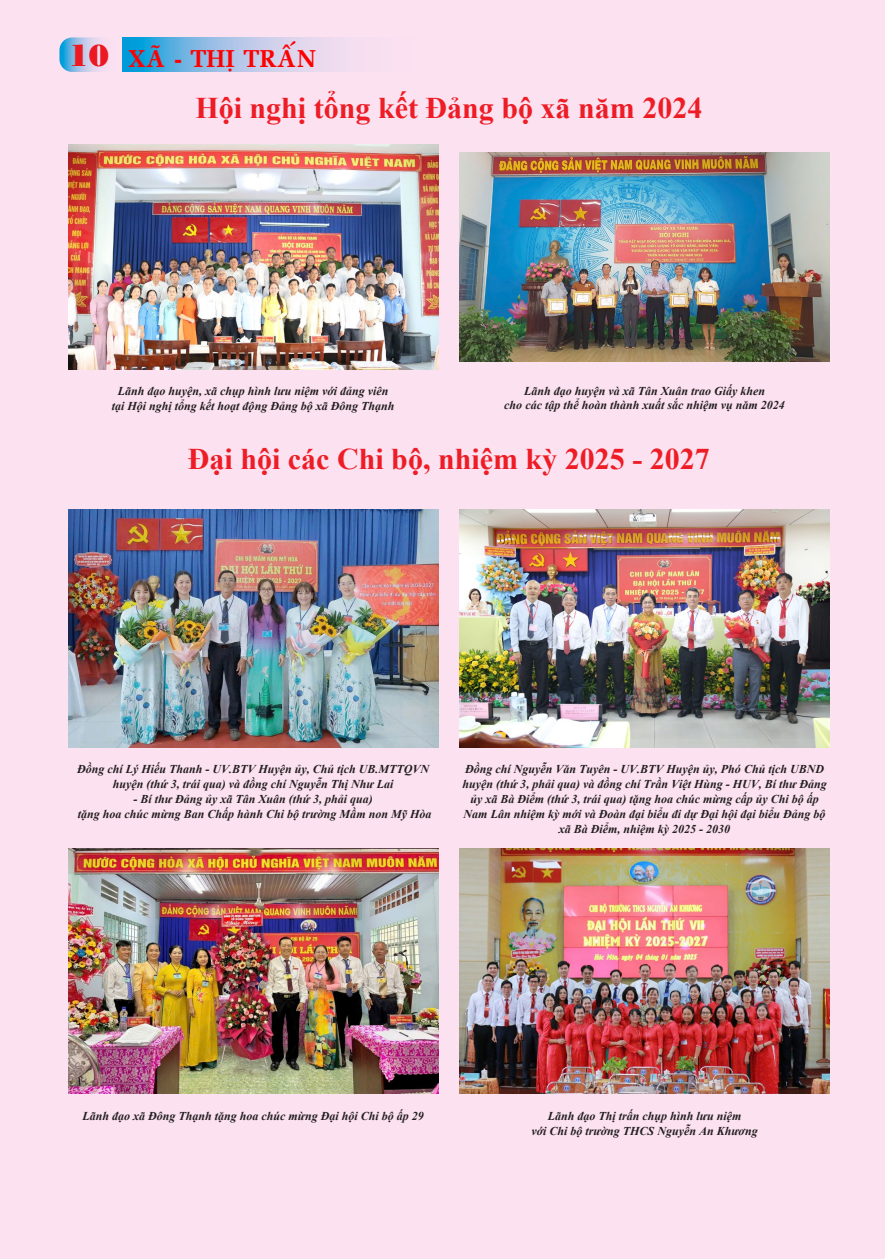
<style>
.page{position:relative;width:885px;height:1259px;background:#fff}
.page>*{position:absolute;margin:0;border:0;box-sizing:border-box;transform-origin:0 0}
.t1{font:700 30px "Times New Roman";color:#ee1d25}
.t2{font:24px "VNI Meli Bold";color:#f00}
.t3{font:italic 700 12px/15px "Times New Roman";color:#231f20;text-align:center}
.s1{font-family:"VNI Bodon Poster";font-size:30px;color:#ee1d23}
</style>
<div class="page">
<div style="left:0;top:0;width:884px;height:1259px;background:#fce1f1"></div>
<img style="left:68px;top:144px;width:370px;height:226px">
<img style="left:459px;top:153px;width:370px;height:208px">
<img style="left:68px;top:509px;width:370px;height:238px">
<img style="left:68px;top:848px;width:370px;height:245px">
<img style="left:459px;top:848px;width:370px;height:245px">
<svg style="left:122px;top:37px;width:223px;height:35px"></svg>
<svg style="left:59px;top:37px;width:60px;height:35px"></svg>
<img style="left:459px;top:509px;width:370px;height:238px">
<p class="t2" style="left:69px;top:40px;width:248px"><span class="s1">10</span> XAÕ- THÒ TRAÁN</p>
<p class="t1" style="left:195px;top:86px;width:508px">Hội nghị tổng kết Đảng bộ xã năm 2024</p>
<p class="t3" style="left:118px;top:383px;width:272px">Lãnh đạo huyện, xã chụp hình lưu niệm với đảng viên</p>
<p class="t3" style="left:112px;top:398px;width:284px">tại Hội nghị tổng kết hoạt động Đảng bộ xã Đông Thạnh</p>
<p class="t3" style="left:524px;top:383px;width:243px">Lãnh đạo huyện và xã Tân Xuân trao Giấy khen</p>
<p class="t3" style="left:504px;top:397px;width:282px">cho các tập thể hoàn thành xuất sắc nhiệm vụ năm 2024</p>
<p class="t1" style="left:188px;top:438px;width:523px">Đại hội các Chi bộ, nhiệm kỳ 2025 - 2027</p>
<p class="t3" style="left:77px;top:761px;width:354px">Đồng chí Lý Hiếu Thanh - UV.BTV Huyện ủy, Chủ tịch UB.MTTQVN huyện (thứ 3, trái qua) và đồng chí Nguyễn Thị Như Lai</p>
<p class="t3" style="left:133px;top:791px;width:241px">- Bí thư Đảng ủy xã Tân Xuân (thứ 3, phải qua)</p>
<p class="t3" style="left:78px;top:806px;width:355px">tặng hoa chúc mừng Ban Chấp hành Chi bộ trường Mầm non Mỹ Hòa</p>
<p class="t3" style="left:462px;top:761px;width:366px">Đồng chí Nguyễn Văn Tuyên - UV.BTV Huyện ủy, Phó Chủ tịch UBND huyện (thứ 3, phải qua) và đồng chí Trần Việt Hùng - HUV, Bí thư Đảng ủy xã Bà Điểm (thứ 3, trái qua) tặng hoa chúc mừng cấp ủy Chi bộ ấp Nam Lân nhiệm kỳ mới và Đoàn đại biểu đi dự Đại hội đại biểu Đảng bộ xã Bà Điểm, nhiệm kỳ 2025 - 2030</p>
<p class="t3" style="left:82px;top:1108px;width:343px">Lãnh đạo xã Đông Thạnh tặng hoa chúc mừng Đại hội Chi bộ ấp 29</p>
<p class="t3" style="left:547px;top:1108px;width:195px">Lãnh đạo Thị trấn chụp hình lưu niệm</p>
<p class="t3" style="left:531px;top:1123px;width:228px">với Chi bộ trường THCS Nguyễn An Khương</p>
</div>
